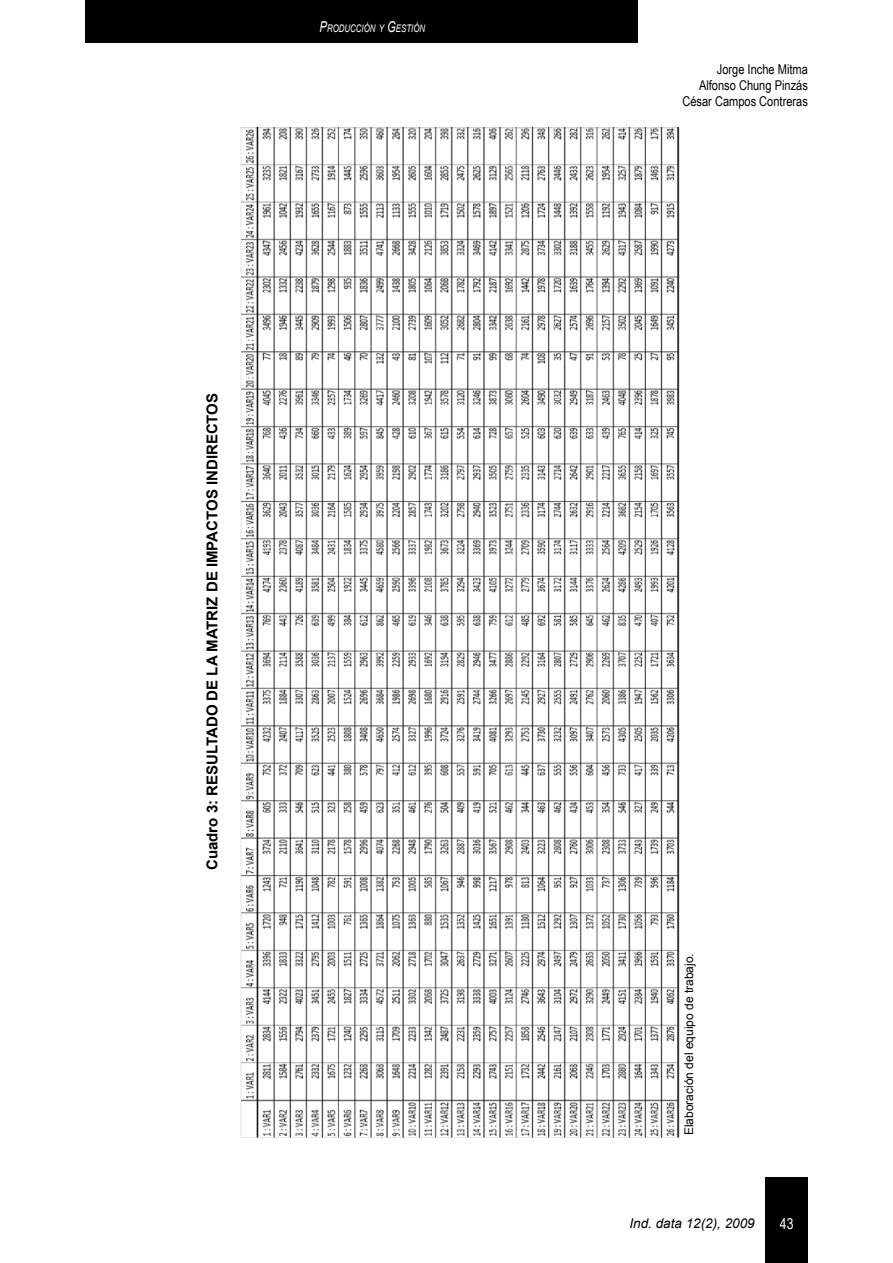
<style>
.page{position:relative;width:893px;height:1263px;background:#fff}
.page>*{position:absolute;margin:0;border:0;box-sizing:border-box;transform-origin:0 0}
.t1{font:700 15px "Arial";color:#000}
.t2{font:15px "Arial Narrow";color:#fff}
.t3{font:13.5px/16.2px "Arial Narrow";color:#000;text-align:right}
.t4{font:italic 13.5px "Arial";color:#000}
.t5{font:12px "Arial";color:#000}
.t6{font:italic 10.5px "Arial";color:#fff;scale:.75 1}
.s1{font-size:15px}
</style>
<div class="page">
<div style="left:765px;top:1178px;width:43px;height:85px;background:#000"></div>
<div style="left:85px;top:0;width:553px;height:43px;background:#000"></div>
<img style="left:240px;top:128px;width:440px;height:1010px">
<p class="t6" style="left:320px;top:22px;width:142px"><span class="s1">P</span>RODUCCIÓN Y <span class="s1">G</span>ESTIÓN</p>
<p class="t1" style="left:202px;top:870px;width:478px;rotate:-90deg">Cuadro 3: RESULTADO DE LA MATRIZ DE IMPACTOS INDIRECTOS</p>
<p class="t3" style="left:682px;top:60px;width:127px">Jorge Inche Mitma<br>Alfonso Chung Pinzás<br>César Campos Contreras</p>
<p class="t5" style="left:681px;top:1135px;width:184px;rotate:-90deg">Elaboración del equipo de trabajo.</p>
<p class="t4" style="left:629px;top:1215px;width:127px">Ind. data 12(2), 2009</p>
<p class="t2" style="left:780px;top:1213px;width:15px">43</p>
</div>
